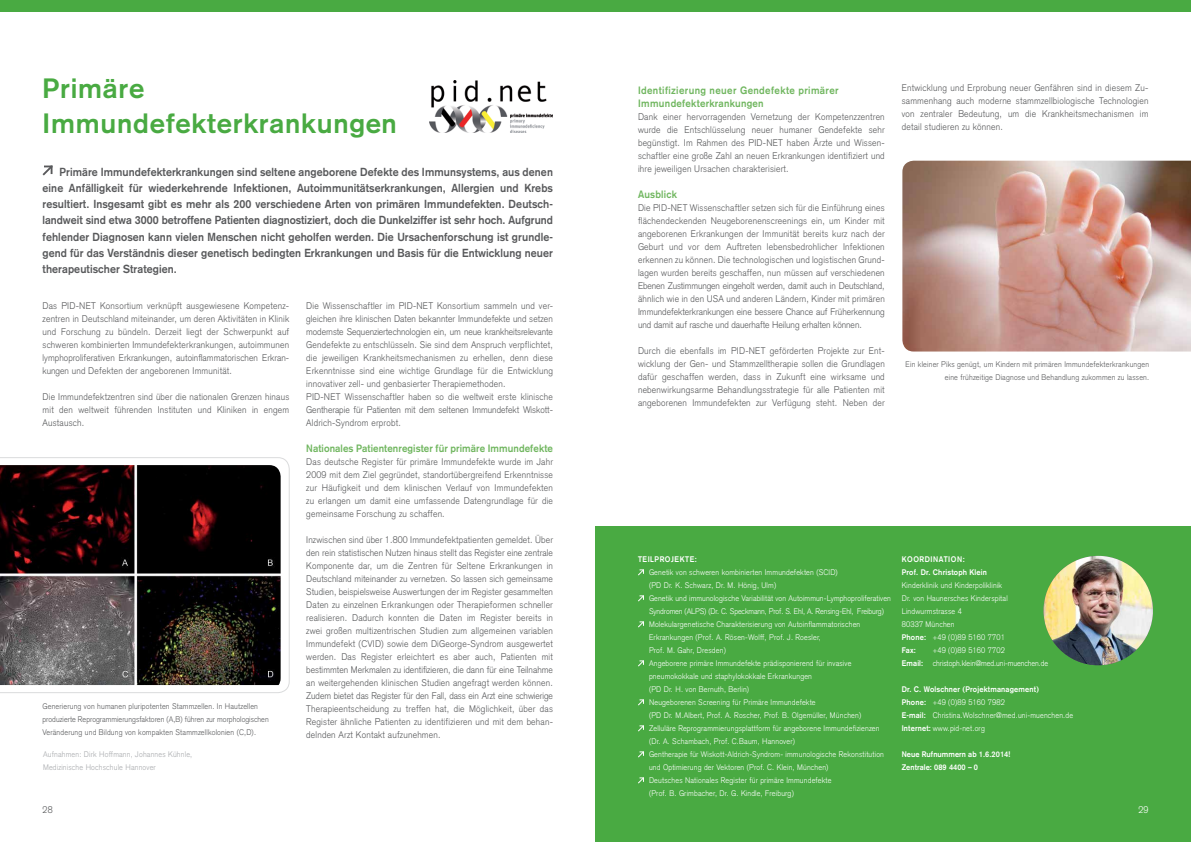
<style>
.page{position:relative;width:1191px;height:842px;background:#fff}
.page>*{position:absolute;margin:0;border:0;box-sizing:border-box;transform-origin:0 0}
.t1{font:700 27.5px/35.8px "Akzidenz Grotesk";letter-spacing:.03em;color:#49aa42}
.t2{font:700 11.5px/16.2px "Akzidenz Grotesk";letter-spacing:.01em;color:#58595b;text-align:justify;scale:.93 1}
.t3{font:700 10.5px/13px "Akzidenz Grotesk";letter-spacing:.025em;color:#70b65f;scale:.93 1}
.t4{font:300 9.5px/13px "Akzidenz Grotesk";letter-spacing:.025em;color:#58595b;text-align:justify;scale:.93 1}
.t5{font:300 9.5px "Akzidenz Grotesk";color:#fff;scale:.93 1}
.t6{font:300 8px/13px "Akzidenz Grotesk";letter-spacing:.025em;color:#fff;scale:.93 1}
.t7{font:300 8px/13px "Akzidenz Grotesk";letter-spacing:.025em;color:#58595b;text-align:right;scale:.93 1}
.t8{font:700 8px/13px "Akzidenz Grotesk";letter-spacing:.02em;color:#fff;scale:.93 1}
.t9{font:300 8px/13px "Akzidenz Grotesk";letter-spacing:.025em;color:#a7a9ac;scale:.93 1}
.t10{font:300 8px/13px "Akzidenz Grotesk";letter-spacing:-.005em;color:#fff;scale:.93 1}
.s1{font-weight:700}
</style>
<div class="page">
<div style="left:595px;top:526px;width:596px;height:316px;background:#49aa42"></div>
<img style="left:1043px;top:556px;width:110px;height:110px">
<svg style="left:42px;top:165px;width:11px;height:11px"></svg>
<svg style="left:638px;top:569px;width:6px;height:7px"></svg>
<svg style="left:638px;top:595px;width:6px;height:7px"></svg>
<svg style="left:638px;top:621px;width:6px;height:7px"></svg>
<svg style="left:638px;top:660px;width:6px;height:7px"></svg>
<svg style="left:638px;top:699px;width:6px;height:7px"></svg>
<svg style="left:638px;top:725px;width:6px;height:7px"></svg>
<svg style="left:638px;top:751px;width:6px;height:7px"></svg>
<svg style="left:638px;top:777px;width:6px;height:7px"></svg>
<img style="left:429px;top:80px;width:123px;height:53px">
<img style="left:902px;top:161px;width:289px;height:190px">
<svg style="left:0;top:457px;width:290px;height:236px"></svg>
<img style="left:0;top:465px;width:281px;height:220px">
<div style="left:0;top:0;width:607px;height:11px;background:#49aa42"></div>
<div style="left:584px;top:0;width:607px;height:11px;background:#49aa42"></div>
<h1 class="t1" style="left:43px;top:70px;width:356px">Primäre<br>Immundefekterkrankungen</h1>
<p class="t2" style="left:43px;top:163px;width:550px;text-indent:17px">Primäre Immundefekterkrankungen sind seltene angeborene Defekte des Immunsystems, aus denen eine Anfälligkeit für wiederkehrende Infektionen, Autoimmunitätserkrankungen, Allergien und Krebs resultiert. Insgesamt gibt es mehr als 200 verschiedene Arten von primären Immundefekten. Deutsch&shy;landweit sind etwa 3000 betroffene Patienten diagnostiziert, doch die Dunkelziffer ist sehr hoch. Aufgrund fehlender Diagnosen kann vielen Menschen nicht geholfen werden. Die Ursachenforschung ist grundle&shy;gend für das Verständnis dieser genetisch bedingten Erkrankungen und Basis für die Entwicklung neuer therapeutischer Strategien.</p>
<p class="t4" style="left:43px;top:299px;width:267px">Das PID-NET Konsortium verknüpft ausgewiesene Kompetenz&shy;zentren in Deutschland miteinander, um deren Aktivitäten in Klinik und Forschung zu bündeln. Derzeit liegt der Schwerpunkt auf schweren kombinierten Immundefekterkrankungen, autoimmunen lymphoproliferativen Erkrankungen, autoinflammatorischen Erkran&shy;kungen und Defekten der angeborenen Immunität.</p>
<p class="t4" style="left:43px;top:390px;width:267px">Die Immundefektzentren sind über die nationalen Grenzen hinaus mit den weltweit führenden Instituten und Kliniken in engem Austausch.</p>
<p class="t7" style="left:43px;top:699px;width:245px;text-align:left">Generierung von humanen pluripotenten Stammzellen. In Hautzellen produzierte Reprogrammierungsfaktoren (A,B) führen zur morphologischen<br>Veränderung und Bildung von kompakten Stammzellkolonien (C,D).</p>
<p class="t9" style="left:43px;top:748px;width:162px">Aufnahmen: Dirk Hoffmann, Johannes Kühnle,<br>Medizinische Hochschule Hannover</p>
<p class="t4" style="left:43px;top:803px;width:12px">28</p>
<p class="t4" style="left:306px;top:299px;width:267px;text-align:left">Die Wissenschaftler im PID-NET Konsortium sammeln und ver&shy;gleichen ihre klinischen Daten bekannter Immundefekte und setzen modernste Sequenziertechnologien ein, um neue krankheitsrelevante Gendefekte zu entschlüsseln. Sie sind dem Anspruch verpflichtet, die jeweiligen Krankheitsmechanismen zu erhellen, denn diese Erkenntnisse sind eine wichtige Grundlage für die Entwicklung innovativer zell- und genbasierter Therapiemethoden.<br>PID-NET Wissenschaftler haben so die weltweit erste klinische Gentherapie für Patienten mit dem seltenen Immundefekt Wiskott-Aldrich-Syndrom erprobt.</p>
<p class="t3" style="left:306px;top:441px;width:267px">Nationales Patientenregister für primäre Immundefekte</p>
<p class="t4" style="left:306px;top:455px;width:267px">Das deutsche Register für primäre Immundefekte wurde im Jahr 2009 mit dem Ziel gegründet, standortübergreifend Erkenntnisse zur Häufigkeit und dem klinischen Verlauf von Immundefekten zu erlangen um damit eine umfassende Datengrundlage für die gemeinsame Forschung zu schaffen.</p>
<p class="t4" style="left:306px;top:533px;width:267px">Inzwischen sind über 1.800 Immundefektpatienten gemeldet. Über den rein statistischen Nutzen hinaus stellt das Register eine zentrale Komponente dar, um die Zentren für Seltene Erkrankungen in Deutschland miteinander zu vernetzen. So lassen sich gemeinsame Studien, beispielsweise Auswertungen der im Register gesammelten Daten zu einzelnen Erkrankungen oder Therapieformen schneller realisieren. Dadurch konnten die Daten im Register bereits in zwei großen multizentrischen Studien zum allgemeinen variablen Immundefekt (CVID) sowie dem DiGeorge-Syndrom ausgewertet werden. Das Register erleichtert es aber auch, Patienten mit bestimmten Merkmalen zu identifizieren, die dann für eine Teilnahme an weitergehenden klinischen Studien angefragt werden können.<br>Zudem bietet das Register für den Fall, dass ein Arzt eine schwierige Therapieentscheidung zu treffen hat, die Möglichkeit, über das Register ähnliche Patienten zu identifizieren und mit dem behan&shy;delnden Arzt Kontakt aufzunehmen.</p>
<p class="t3" style="left:638px;top:84px;width:217px">Identifizierung neuer Gendefekte primärer<br>Immundefekterkrankungen</p>
<p class="t4" style="left:638px;top:111px;width:267px">Dank einer hervorragenden Vernetzung der Kompetenzzentren wurde die Entschlüsselung neuer humaner Gendefekte sehr begünstigt. Im Rahmen des PID-NET haben Ärzte und Wissen&shy;schaftler eine große Zahl an neuen Erkrankungen identifiziert und ihre jeweiligen Ursachen charakterisiert.</p>
<p class="t3" style="left:638px;top:188px;width:43px">Ausblick</p>
<p class="t4" style="left:638px;top:202px;width:267px">Die PID-NET Wissenschaftler setzen sich für die Einführung eines flächendeckenden Neugeborenenscreenings ein, um Kinder mit angeborenen Erkrankungen der Immunität bereits kurz nach der Geburt und vor dem Auftreten lebensbedrohlicher Infektionen erkennen zu können. Die technologischen und logistischen Grund&shy;lagen wurden bereits geschaffen, nun müssen auf verschiedenen Ebenen Zustimmungen eingeholt werden, damit auch in Deutschland, ähnlich wie in den USA und anderen Ländern, Kinder mit primären Immundefekterkrankungen eine bessere Chance auf Früherkennung und damit auf rasche und dauerhafte Heilung erhalten können.</p>
<p class="t4" style="left:638px;top:344px;width:267px">Durch die ebenfalls im PID-NET geförderten Projekte zur Ent&shy;wicklung der Gen- und Stammzelltherapie sollen die Grundlagen dafür geschaffen werden, dass in Zukunft eine wirksame und nebenwirkungsarme Behandlungsstrategie für alle Patienten mit angeborenen Immundefekten zur Verfügung steht. Neben der</p>
<p class="t4" style="left:901px;top:81px;width:267px">Entwicklung und Erprobung neuer Genfähren sind in diesem Zu&shy;sammenhang auch moderne stammzellbiologische Technologien von zentraler Bedeutung, um die Krankheitsmechanismen im detail studieren zu können.</p>
<p class="t7" style="left:905px;top:358px;width:263px">Ein kleiner Piks genügt, um Kindern mit primären Immundefekterkrankungen eine frühzeitige Diagnose und Behandlung zukommen zu lassen.</p>
<p class="t8" style="left:638px;top:553px;width:11px">Teilpro</p>
<p class="t8" style="left:671px;top:553px;width:10px">jekte</p>
<p class="t8" style="left:695px;top:553px;width:4px">:</p>
<p class="t6" style="left:649px;top:566px;width:262px">Genetik von schweren kombinierten Immundefekten (SCID)<br>(PD Dr. K. Schwarz, Dr. M. Hönig, Ulm)<br>Genetik und immunologische Variabilität von Autoimmun-Lymphoproliferativen Syndromen (ALPS) (Dr. C. Speckmann, Prof. S. Ehl, A. Rensing-Ehl, Freiburg)<br>Molekulargenetische Charakterisierung von Autoinflammatorischen Erkrankungen (Prof. A. Rösen-Wolff, Prof. J. Roesler,<br>Prof. M. Gahr, Dresden)<br>Angeborene primäre Immundefekte prädisponierend für invasive pneumokokkale und staphylokokkale Erkrankungen<br>(PD Dr. H. von Bernuth, Berlin)<br>Neugeborenen Screening für Primäre Immundefekte<br>(PD Dr. M.Albert, Prof. A. Roscher, Prof. B. Olgemüller, München)<br>Zelluläre Reprogrammierungsplattform für angeborene Immundefizienzen (Dr. A. Schambach, Prof. C.Baum, Hannover)<br>Gentherapie für Wiskott-Aldrich-Syndrom- immunologische Rekonstitution und Optimierung der Vektoren (Prof. C. Klein, München)<br>Deutsches Nationales Register für primäre Immundefekte<br>(Prof. B. Grimbacher, Dr. G. Kindle, Freiburg)</p>
<p class="t8" style="left:901px;top:553px;width:93px">KOORDINATION:<br>Prof. Dr. Christoph Klein</p>
<p class="t6" style="left:901px;top:579px;width:115px">Kinderklinik und Kinderpoliklinik<br>Dr. von Haunersches Kinderspital<br>Lindwurmstrasse 4<br>80337 München<br><span class="s1">Phone:</span> +49 (0)89 5160 7701<br><span class="s1">Fax:</span></p>
<p class="t10" style="left:901px;top:644px;width:159px;text-indent:31px">+49 (0)89 5160 7702<br><span class="s1">Email:</span> christoph.klein@med.uni-muenchen.de</p>
<p class="t6" style="left:901px;top:683px;width:186px"><span class="s1">Dr. C. Wolschner (Projektmanagement)<br>Phone:</span> +49 (0)89 5160 7982<br><span class="s1">E-mail:</span> Christina.Wolschner@med.uni-muenchen.de <span class="s1">Internet:</span> www.pid-net.org</p>
<p class="t8" style="left:901px;top:748px;width:118px">Neue Rufnummern ab 1.6.2014!<br>Zentrale: 089 4400 – 0</p>
<p class="t5" style="left:1138px;top:804px;width:12px">29</p>
</div>
